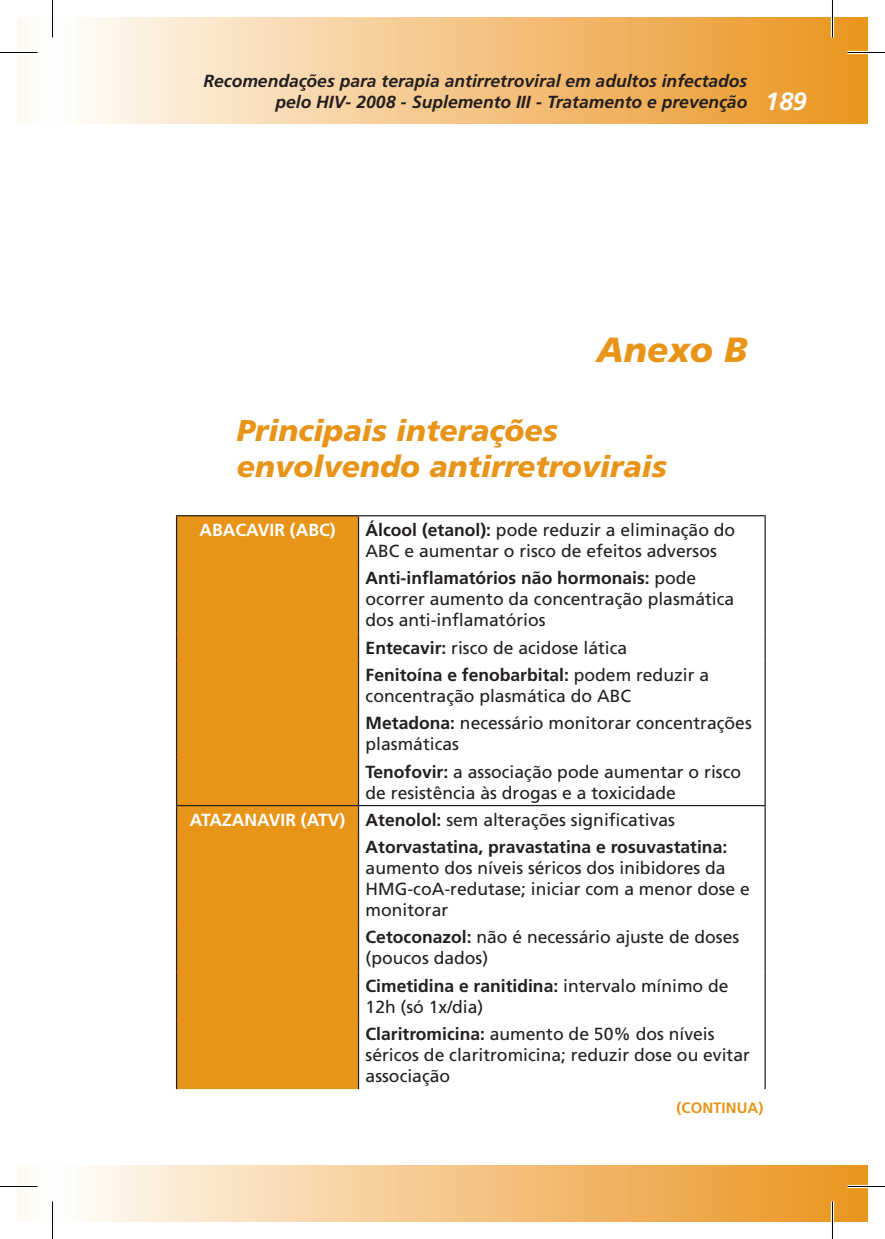
<style>
.page{position:relative;width:885px;height:1239px;background:#fff}
.page>*{position:absolute;margin:0;border:0;box-sizing:border-box;transform-origin:0 0}
.t1{font:italic 900 35px "Frutiger LT Std";color:#e89418}
.t2{font:italic 900 30px/36px "Frutiger LT Std";color:#e89418}
.t3{font:17.5px/21px "Frutiger LT Std";color:#231f20}
.t4{font:italic 700 17.5px/21px "Frutiger LT Std";color:#231f20}
.t5{font:700 17.5px/27.2px "Frutiger LT Std";color:#231f20}
.t6{font:700 17.5px "Frutiger LT Std";color:#fff}
.t7{font:700 15px "Frutiger LT Std";color:#e89418}
.s1{font-size:25px;color:#fff}
.s2{font-weight:700}
.s3{font-weight:400}
.s4{font-weight:700;color:#fff}
</style>
<div class="page">
<div style="left:17px;top:17px;width:35px;height:106px;background:#fefcf8"></div>
<div style="left:17px;top:1165px;width:35px;height:57px;background:#fefcf8"></div>
<div style="left:52px;top:17px;width:815px;height:106px;background:linear-gradient(to right,#fffbf7,#ea931c)"></div>
<div style="left:52px;top:1165px;width:815px;height:57px;background:linear-gradient(to right,#fffbf7,#ea931c)"></div>
<div style="left:177px;top:516px;width:181px;height:573px;background:#e89418"></div>
<hr style="left:176px;top:515px;width:182px;height:1px;background:#231f20">
<hr style="left:176px;top:516px;width:1px;height:48px;background:#231f20">
<hr style="left:358px;top:515px;width:407px;height:1px;background:#231f20">
<hr style="left:358px;top:516px;width:1px;height:48px;background:#231f20">
<hr style="left:764px;top:516px;width:1px;height:48px;background:#231f20">
<hr style="left:176px;top:564px;width:1px;height:69px;background:#231f20">
<hr style="left:358px;top:564px;width:1px;height:69px;background:#231f20">
<hr style="left:764px;top:564px;width:1px;height:69px;background:#231f20">
<svg style="left:176px;top:633px;width:1px;height:28px"></svg>
<svg style="left:358px;top:633px;width:1px;height:28px"></svg>
<svg style="left:764px;top:633px;width:1px;height:28px"></svg>
<hr style="left:176px;top:661px;width:1px;height:48px;background:#231f20">
<hr style="left:358px;top:661px;width:1px;height:48px;background:#231f20">
<hr style="left:764px;top:661px;width:1px;height:48px;background:#231f20">
<hr style="left:176px;top:709px;width:1px;height:48px;background:#231f20">
<hr style="left:358px;top:709px;width:1px;height:48px;background:#231f20">
<hr style="left:764px;top:709px;width:1px;height:48px;background:#231f20">
<hr style="left:176px;top:757px;width:1px;height:48px;background:#231f20">
<hr style="left:358px;top:757px;width:1px;height:48px;background:#231f20">
<hr style="left:764px;top:757px;width:1px;height:48px;background:#231f20">
<hr style="left:176px;top:805px;width:182px;height:1px;background:#231f20">
<svg style="left:176px;top:806px;width:1px;height:27px"></svg>
<hr style="left:358px;top:805px;width:407px;height:1px;background:#231f20">
<svg style="left:358px;top:806px;width:1px;height:27px"></svg>
<svg style="left:764px;top:806px;width:1px;height:27px"></svg>
<hr style="left:176px;top:833px;width:1px;height:90px;background:#231f20">
<hr style="left:358px;top:833px;width:1px;height:90px;background:#231f20">
<hr style="left:764px;top:833px;width:1px;height:90px;background:#231f20">
<hr style="left:176px;top:923px;width:1px;height:48px;background:#231f20">
<hr style="left:358px;top:923px;width:1px;height:48px;background:#231f20">
<hr style="left:764px;top:923px;width:1px;height:48px;background:#231f20">
<hr style="left:176px;top:971px;width:1px;height:49px;background:#231f20">
<hr style="left:358px;top:971px;width:1px;height:49px;background:#231f20">
<hr style="left:764px;top:971px;width:1px;height:49px;background:#231f20">
<hr style="left:176px;top:1020px;width:1px;height:69px;background:#231f20">
<hr style="left:358px;top:1020px;width:1px;height:69px;background:#231f20">
<hr style="left:764px;top:1020px;width:1px;height:69px;background:#231f20">
<hr style="left:0;top:51px;width:38px;height:3px;background:#fff">
<hr style="left:847px;top:51px;width:38px;height:3px;background:#fff">
<hr style="left:0;top:1185px;width:38px;height:3px;background:#fff">
<hr style="left:847px;top:1185px;width:38px;height:3px;background:#fff">
<hr style="left:51px;top:0;width:3px;height:37px;background:#fff">
<hr style="left:51px;top:1201px;width:3px;height:38px;background:#fff">
<svg style="left:830px;top:17px;width:4px;height:20px"></svg>
<svg style="left:830px;top:1201px;width:4px;height:21px"></svg>
<hr style="left:0;top:52px;width:38px;height:1px;background:#000">
<hr style="left:847px;top:52px;width:38px;height:1px;background:#000">
<hr style="left:0;top:1186px;width:38px;height:1px;background:#000">
<hr style="left:847px;top:1186px;width:38px;height:1px;background:#000">
<hr style="left:52px;top:0;width:1px;height:37px;background:#000">
<hr style="left:52px;top:1201px;width:1px;height:38px;background:#000">
<hr style="left:832px;top:0;width:1px;height:37px;background:#000">
<hr style="left:832px;top:1201px;width:1px;height:38px;background:#000">
<p class="t4" style="left:275px;top:70px;width:533px;text-indent:-72px">Recomendações para terapia antirretroviral em adultos infectados<br>pelo HIV- 2008 - Suplemento III - Tratamento e prevenção <span class="s1">189</span></p>
<h1 class="t1" style="left:596px;top:329px;width:152px">Anexo B</h1>
<h2 class="t2" style="left:237px;top:412px;width:431px">Principais interações envolvendo antirretrovirais</h2>
<p class="t6" style="left:199px;top:520px;width:138px">ABACAVIR (ABC)</p>
<p class="t3" style="left:365px;top:519px;width:371px"><span class="s2">Álcool (etanol):</span> pode reduzir a eliminação do<br>ABC e aumentar o risco de efeitos adversos</p>
<p class="t3" style="left:365px;top:568px;width:370px"><span class="s2">Anti-inflamatórios não hormonais:</span> pode ocorrer aumento da concentração plasmática dos anti-inflamatórios</p>
<p class="t5" style="left:365px;top:634px;width:345px">Entecavir: <span class="s3">risco de acidose lática<br></span>Fenitoína e fenobarbital: <span class="s3">podem reduzir a</span></p>
<p class="t3" style="left:365px;top:682px;width:388px;line-height:27.2px">concentração plasmática do ABC<br><span class="s2">Metadona:</span> necessário monitorar concentrações</p>
<p class="t3" style="left:365px;top:730px;width:377px;line-height:27.2px">plasmáticas<br><span class="s2">Tenofovir:</span> a associação pode aumentar o risco</p>
<p class="t3" style="left:365px;top:782px;width:312px">de resistência às drogas e a toxicidade</p>
<p class="t3" style="left:190px;top:809px;width:486px"><span class="s4">ATAZANAVIR (ATV)</span> <span class="s2">Atenolol:</span> sem alterações significativas</p>
<p class="t5" style="left:365px;top:833px;width:363px">Atorvastatina, pravastatina e rosuvastatina:</p>
<p class="t3" style="left:365px;top:858px;width:386px">aumento dos níveis séricos dos inibidores da<br>HMG-coA-redutase; iniciar com a menor dose e monitorar</p>
<p class="t3" style="left:365px;top:927px;width:375px"><span class="s2">Cetoconazol:</span> não é necessário ajuste de doses (poucos dados)</p>
<p class="t3" style="left:365px;top:975px;width:364px"><span class="s2">Cimetidina e ranitidina:</span> intervalo mínimo de<br>12h (só 1x/dia)</p>
<p class="t3" style="left:365px;top:1023px;width:386px"><span class="s2">Claritromicina:</span> aumento de 50% dos níveis séricos de claritromicina; reduzir dose ou evitar associação</p>
<p class="t7" style="left:676px;top:1099px;width:88px">(CONTINUA)</p>
</div>
